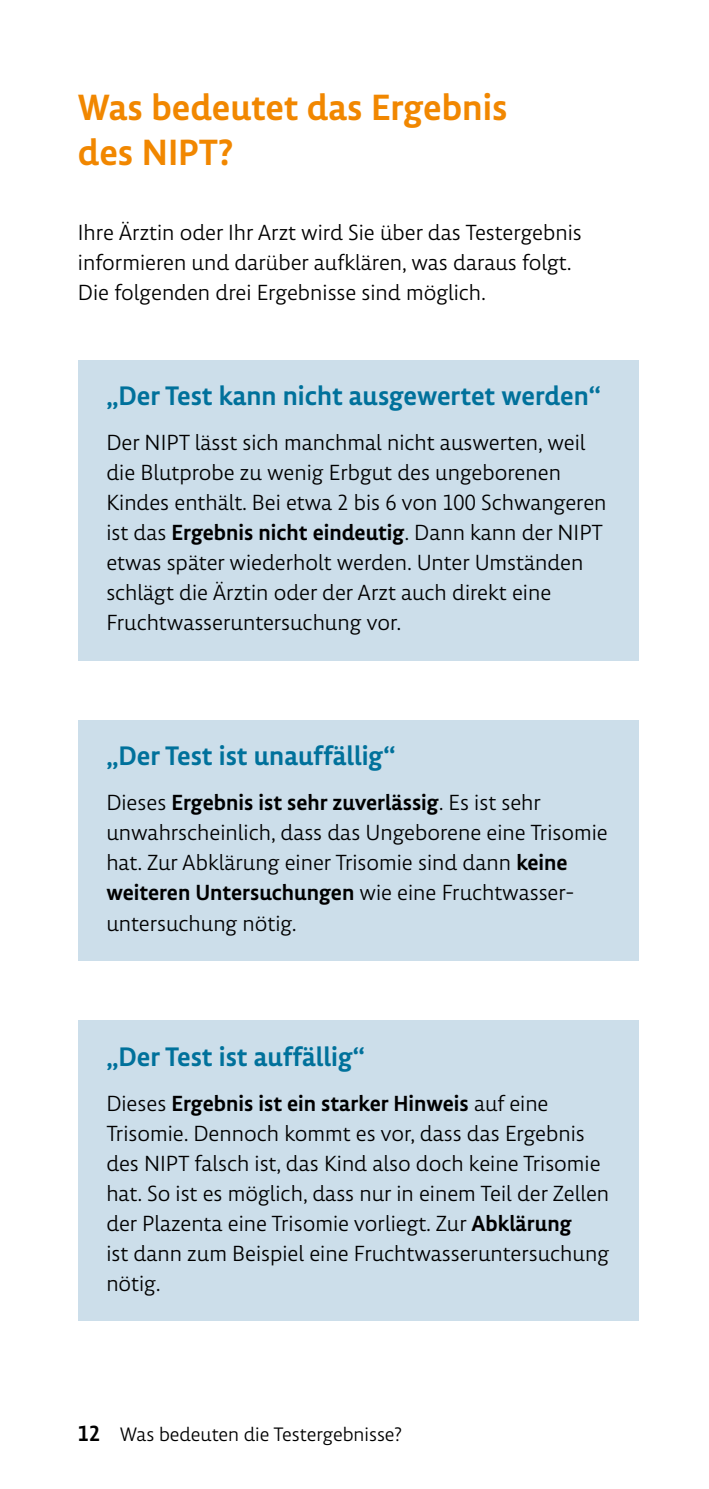
<style>
.page{position:relative;width:709px;height:1489px;background:#fff}
.page>*{position:absolute;margin:0;border:0;box-sizing:border-box;transform-origin:0 0}
.t1{font:500 37.5px/45px "Lemon Sans Next";color:#f18700}
.t2{font:500 27.5px "Lemon Sans Next";color:#00719b}
.t3{font:22.5px/30px "Lemon Sans Next S Light";color:#000}
.t4{font:20px "Lemon Sans Next S Light";color:#000}
.s1{font-family:"Lemon Sans Next";font-weight:500}
.s2{font-family:"Lemon Sans Next";font-weight:500;font-size:22.5px}
</style>
<div class="page">
<div style="left:78px;top:1020px;width:560px;height:300px;background:#ccdeea"></div>
<div style="left:78px;top:720px;width:560px;height:240px;background:#ccdeea"></div>
<div style="left:78px;top:360px;width:560px;height:300px;background:#ccdeea"></div>
<h1 class="t1" style="left:78px;top:84px;width:431px">Was bedeutet das Ergebnis des NIPT?</h1>
<p class="t3" style="left:78px;top:217px;width:505px">Ihre Ärztin oder Ihr Arzt wird Sie über das Testergebnis informieren und darüber aufklären, was daraus folgt.<br>Die folgenden drei Ergebnisse sind möglich.</p>
<h2 class="t2" style="left:106px;top:379px;width:496px">„Der Test kann nicht ausgewertet werden“</h2>
<p class="t3" style="left:106px;top:427px;width:502px">Der NIPT lässt sich manchmal nicht auswerten, weil die Blutprobe zu wenig Erbgut des ungeborenen Kindes enthält. Bei etwa 2 bis 6 von 100 Schwangeren ist das <span class="s1">Ergebnis nicht eindeutig</span>. Dann kann der NIPT etwas später wiederholt werden. Unter Umständen schlägt die Ärztin oder der Arzt auch direkt eine Fruchtwasseruntersuchung vor.</p>
<h2 class="t2" style="left:106px;top:739px;width:291px">„Der Test ist unauffällig“</h2>
<p class="t3" style="left:106px;top:787px;width:503px">Dieses <span class="s1">Ergebnis ist sehr zuverlässig</span>. Es ist sehr unwahrscheinlich, dass das Ungeborene eine Trisomie hat. Zur Abklärung einer Trisomie sind dann <span class="s1">keine weiteren Untersuchungen</span> wie eine Fruchtwasser&shy;untersuchung nötig.</p>
<h2 class="t2" style="left:106px;top:1039px;width:260px">„Der Test ist auffällig“</h2>
<p class="t3" style="left:106px;top:1087px;width:504px">Dieses <span class="s1">Ergebnis ist ein starker Hinweis</span> auf eine Trisomie. Dennoch kommt es vor, dass das Ergebnis des NIPT falsch ist, das Kind also doch keine Trisomie hat. So ist es möglich, dass nur in einem Teil der Zellen der Plazenta eine Trisomie vorliegt. Zur <span class="s1">Abklärung<br></span>ist dann zum Beispiel eine Fruchtwasseruntersuchung nötig.</p>
<p class="t4" style="left:78px;top:1421px;width:325px"><span class="s2">12</span> Was bedeuten die Testergebnisse?</p>
</div>
